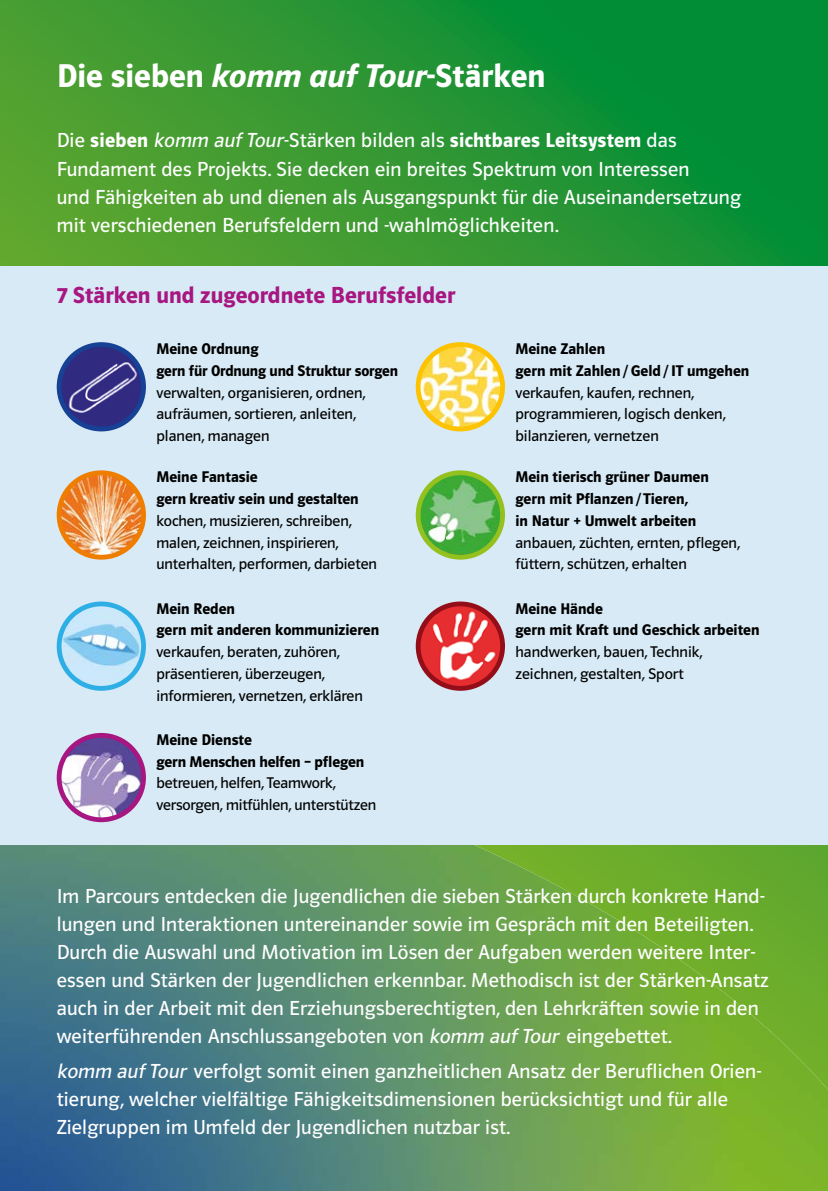
<style>
.page{position:relative;width:828px;height:1191px;background:#fff}
.page>*{position:absolute;margin:0;border:0;box-sizing:border-box;transform-origin:0 0}
.t1{font:600 34px "Polo 22 K";color:#fff}
.t2{font:600 24px "Polo 22 K";color:#a71681}
.t3{font:21px/28px "Polo 22 K Buch";letter-spacing:.01em;color:#fff}
.t4{font:600 21px "Polo 22 K";letter-spacing:.01em;color:#fff}
.t5{font:16px/21.8px "Polo 22 K Buch";letter-spacing:-.005em;color:#000}
.t6{font:600 16px/21.8px "Polo 22 K";color:#000}
.s1{font-style:italic}
.s2{font-family:"Polo 22 K Buch";font-weight:400}
.s3{font-family:"Polo 22 K Buch";font-weight:400;font-style:italic}
</style>
<div class="page">
<svg style="left:0;top:0;width:828px;height:266px;background:#2a9633"></svg>
<img style="left:0;top:845px;width:828px;height:346px">
<div style="left:0;top:266px;width:828px;height:579px;background:#d7eaf5"></div>
<svg style="left:57px;top:342px;width:89px;height:89px"></svg>
<svg style="left:416px;top:342px;width:89px;height:89px"></svg>
<svg style="left:416px;top:601px;width:89px;height:90px"></svg>
<svg style="left:57px;top:733px;width:89px;height:89px"></svg>
<img style="left:57px;top:470px;width:89px;height:89px">
<svg style="left:416px;top:470px;width:89px;height:89px"></svg>
<svg style="left:57px;top:601px;width:89px;height:90px"></svg>
<h1 class="t1" style="left:57px;top:58px;width:490px">Die sieben <span class="s1">komm auf Tour</span>-Stärken</h1>
<p class="t4" style="left:57px;top:129px;width:621px"><span class="s2">Die</span> sieben <span class="s3">komm aufTour-</span><span class="s2">Stärken bilden als</span> sichtbares Leitsystem <span class="s2">das</span></p>
<p class="t3" style="left:57px;top:155px;width:686px">Fundament des Projekts. Sie decken ein breites Spektrum von Interessen<br>und Fähigkeiten ab und dienen als Ausgangspunkt für die Auseinandersetzung mit verschiedenen Berufsfeldern und -wahlmöglichkeiten.</p>
<p class="t2" style="left:57px;top:283px;width:400px">7 Stärken und zugeordnete Berufsfelder</p>
<p class="t6" style="left:156px;top:338px;width:243px">Meine Ordnung<br>gern für Ordnung und Struktur sorgen</p>
<p class="t5" style="left:156px;top:381px;width:211px">verwalten, organisieren, ordnen, aufräumen, sortieren, anleiten, planen, managen</p>
<p class="t6" style="left:156px;top:466px;width:204px">Meine Fantasie<br>gern kreativ sein und gestalten</p>
<p class="t5" style="left:156px;top:510px;width:222px">kochen, musizieren, schreiben, malen, zeichnen, inspirieren, unterhalten, performen, darbieten</p>
<p class="t6" style="left:156px;top:597px;width:224px">Mein Reden<br>gern mit anderen kommunizieren</p>
<p class="t5" style="left:156px;top:641px;width:208px">verkaufen, beraten, zuhören, präsentieren, überzeugen, informieren, vernetzen, erklären</p>
<p class="t6" style="left:156px;top:729px;width:209px">Meine Dienste<br>gern Menschen helfen – pflegen</p>
<p class="t5" style="left:156px;top:772px;width:221px">betreuen, helfen, Teamwork, versorgen, mitfühlen, unterstützen</p>
<p class="t6" style="left:515px;top:338px;width:235px">Meine Zahlen<br>gern mit Zahlen / Geld / IT umgehen</p>
<p class="t5" style="left:515px;top:381px;width:212px">verkaufen, kaufen, rechnen, programmieren, logisch denken, bilanzieren, vernetzen</p>
<p class="t6" style="left:515px;top:466px;width:195px">Mein tierisch grüner Daumen gern mit Pflanzen / Tieren,<br>in Natur + Umwelt arbeiten</p>
<p class="t5" style="left:515px;top:531px;width:226px">anbauen, züchten, ernten, pflegen, füttern, schützen, erhalten</p>
<p class="t6" style="left:515px;top:597px;width:245px">Meine Hände<br>gern mit Kraft und Geschick arbeiten</p>
<p class="t5" style="left:515px;top:641px;width:189px">handwerken, bauen, Technik, zeichnen, gestalten, Sport</p>
<p class="t3" style="left:57px;top:882px;width:713px">Im Parcours entdecken die Jugendlichen die sieben Stärken durch konkrete Hand&shy;lungen und Interaktionen untereinander sowie im Gespräch mit den Beteiligten.<br>Durch die Auswahl und Motivation im Lösen der Aufgaben werden weitere Inter&shy;essen und Stärken der Jugendlichen erkennbar. Methodisch ist der Stärken-Ansatz auch in der Arbeit mit den Erziehungsberechtigten, den Lehrkräften sowie in den weiterführenden Anschlussangeboten von <span class="s1">komm aufTour</span> eingebettet.</p>
<p class="t3" style="left:57px;top:1057px;width:706px"><span class="s1">komm aufTour</span> verfolgt somit einen ganzheitlichen Ansatz der Beruflichen Orien&shy;tierung, welcher vielfältige Fähigkeitsdimensionen berücksichtigt und für alle<br>Zielgruppen im Umfeld der Jugendlichen nutzbar ist.</p>
</div>
